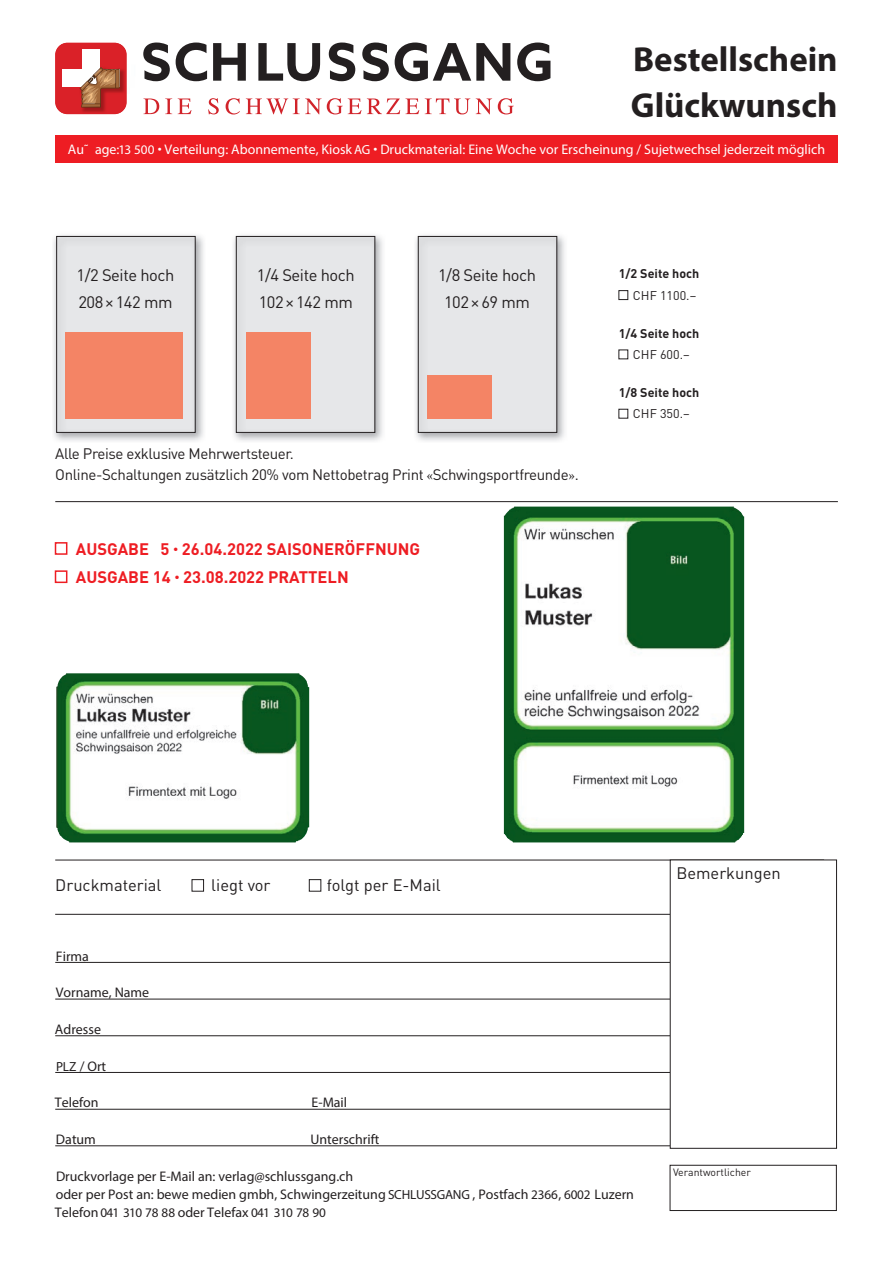
<style>
.page{position:relative;width:893px;height:1263px;background:#fff}
.page>*{position:absolute;margin:0;border:0;box-sizing:border-box;transform-origin:0 0}
.t1{font:700 34.8px/45.9px "Myriad Pro";color:#231f20}
.t2{font:16.5px/27px "DIN";letter-spacing:-.025em;color:#231f20}
.t3{font:700 16.5px/28.2px "DIN";color:#ee1d23}
.t4{font:16.5px "DIN";color:#231f20}
.t5{font:15px/21px "DIN";letter-spacing:-.025em;color:#231f20}
.t6{font:13.95px/18.3px "Myriad Pro";color:#231f20}
.t7{font:13.95px "Myriad Pro";color:#fff}
.t8{font:13.2px "Myriad Pro";letter-spacing:-.05em;color:#231f20}
.t9{font:700 12.6px "DIN";color:#231f20}
.t10{font:12.6px "DIN";color:#231f20}
.t11{font:10.5px "DIN";color:#231f20}
.s1{font-size:13.2px}
.s2{font-family:"Myriad"}
.s3{font-family:"Minion Pro"}
.s4{font-family:"Myriad";font-weight:400}
.s5{font-size:13.95px}
</style>
<div class="page">
<hr style="left:55px;top:860px;width:769px;height:1px;background:#231f20">
<hr style="left:55px;top:914px;width:765px;height:1px;background:#231f20">
<img style="left:55px;top:43px;width:72px;height:71px">
<div style="left:82px;top:50px;width:17px;height:57px;background:#fff"></div>
<div style="left:62px;top:70px;width:57px;height:17px;background:#fff"></div>
<svg style="left:80px;top:67px;width:40px;height:41px;background:#bb6f58"></svg>
<svg style="left:143px;top:98px;width:371px;height:16px"></svg>
<svg style="left:143px;top:43px;width:407px;height:38px"></svg>
<div style="left:55px;top:135px;width:783px;height:28px;background:#ee1d23"></div>
<hr style="left:55px;top:962px;width:781px;height:1px;background:#231f20">
<hr style="left:55px;top:999px;width:781px;height:1px;background:#231f20">
<hr style="left:55px;top:1035px;width:781px;height:1px;background:#231f20">
<hr style="left:55px;top:1072px;width:781px;height:1px;background:#231f20">
<hr style="left:55px;top:1109px;width:765px;height:1px;background:#231f20">
<hr style="left:55px;top:1145px;width:618px;height:1px;background:#231f20">
<div style="left:670px;top:860px;width:166px;height:288px;background:#fff"></div>
<div style="left:670px;top:860px;width:167px;height:288px;border:1px solid #231f20"></div>
<div style="left:670px;top:1165px;width:167px;height:46px;border:1px solid #231f20"></div>
<hr style="left:55px;top:501px;width:783px;height:1px;background:#231f20">
<div style="left:192px;top:879px;width:12px;height:12px;border:1px solid #231f20"></div>
<div style="left:309px;top:879px;width:12px;height:12px;border:1px solid #231f20"></div>
<img style="left:415px;top:235px;width:150px;height:206px">
<div style="left:420px;top:238px;width:135px;height:193px;background:#e6e7e9"></div>
<div style="left:427px;top:375px;width:65px;height:43px;background:#f48465"></div>
<div style="left:418px;top:236px;width:139px;height:197px;border:1px solid #231f20"></div>
<img style="left:53px;top:235px;width:151px;height:206px">
<div style="left:58px;top:238px;width:136px;height:193px;background:#e6e7e9"></div>
<div style="left:66px;top:332px;width:117px;height:86px;background:#f48465"></div>
<div style="left:56px;top:236px;width:140px;height:197px;border:1px solid #231f20"></div>
<div style="left:619px;top:290px;width:9px;height:10px;border:1px solid #231f20"></div>
<img style="left:504px;top:507px;width:240px;height:335px">
<img style="left:56px;top:673px;width:253px;height:169px">
<div style="left:55px;top:542px;width:12px;height:13px;border:2px solid #ee1d23"></div>
<div style="left:55px;top:570px;width:12px;height:13px;border:2px solid #ee1d23"></div>
<img style="left:233px;top:235px;width:150px;height:206px">
<div style="left:238px;top:238px;width:135px;height:193px;background:#e6e7e9"></div>
<div style="left:246px;top:332px;width:65px;height:86px;background:#f48465"></div>
<div style="left:236px;top:236px;width:139px;height:197px;border:1px solid #231f20"></div>
<h1 class="t1" style="left:631px;top:35px;width:208px">Bestellschein<br>Glückwunsch</h1>
<p class="t7" style="left:68px;top:140px;width:759px">Au˜ age: <span class="s1">13 500</span> <span class="s2">•</span> Verteilung: Abonnemente, Kiosk <span class="s1">AG</span> <span class="s2">•</span> Druckmaterial: Eine Woche vor Erscheinung / Sujetwechsel jederzeit möglich</p>
<p class="t2" style="left:76px;top:262px;width:100px">1/2 Seite hoch<br>208 × 142 mm</p>
<p class="t2" style="left:257px;top:262px;width:100px">1/4 Seite hoch<br>102 × 142 mm</p>
<p class="t2" style="left:438px;top:262px;width:100px;text-align:center">1/8 Seite hoch<br>102 × 69 mm</p>
<p class="t5" style="left:55px;top:443px;width:525px">Alle Preise exklusive Mehrwertsteuer.<br>Online-Schaltungen zusätzlich 20% vom Nettobetrag Print <span class="s3">«</span>Schwingsportfreunde<span class="s3">»</span>.</p>
<p class="t3" style="left:76px;top:534px;width:346px">AUSGABE 5 <span class="s4">•</span> 26.04.2022 SAISONERÖFFNUNG<br>AUSGABE 14 <span class="s4">•</span> 23.08.2022 PRATTELN</p>
<p class="t9" style="left:619px;top:266px;width:82px">1/2 Seite hoch</p>
<p class="t10" style="left:633px;top:287px;width:65px">CHF 1100.–</p>
<p class="t9" style="left:619px;top:325px;width:82px">1/4 Seite hoch</p>
<p class="t10" style="left:633px;top:346px;width:58px">CHF 600.–</p>
<p class="t9" style="left:619px;top:384px;width:82px">1/8 Seite hoch</p>
<p class="t10" style="left:633px;top:406px;width:58px">CHF 350.–</p>
<p class="t4" style="left:55px;top:875px;width:108px">Druckmaterial</p>
<p class="t4" style="left:211px;top:875px;width:61px">liegt vor</p>
<p class="t4" style="left:327px;top:875px;width:115px">folgt per E-Mail</p>
<p class="t6" style="left:56px;top:946px;width:34px">Firma</p>
<p class="t6" style="left:56px;top:983px;width:95px">Vorname, Name</p>
<p class="t6" style="left:55px;top:1020px;width:47px">Adresse</p>
<p class="t6" style="left:56px;top:1056px;width:52px"><span class="s1">PLZ</span> / Ort</p>
<p class="t6" style="left:55px;top:1093px;width:45px">Telefon</p>
<p class="t6" style="left:312px;top:1093px;width:37px">E-Mail</p>
<p class="t6" style="left:56px;top:1130px;width:41px">Datum</p>
<p class="t6" style="left:310px;top:1130px;width:70px">Unterschrift</p>
<p class="t4" style="left:676px;top:863px;width:106px">Bemerkungen</p>
<p class="t6" style="left:56px;top:1166px;width:580px">Druckvorlage per E-Mail an: verlag@schlussgang.ch<br>oder per Post an: bewe medien gmbh, Schwingerzeitung <span class="s1">SCHLUSSGANG</span> , Postfach <span class="s1">2366</span>, <span class="s1">6002</span> Luzern</p>
<p class="t8" style="left:55px;top:1205px;width:273px"><span class="s5">Telefon</span> 041 310 78 88 <span class="s5">oder Telefax</span> 041 310 78 90</p>
<p class="t11" style="left:673px;top:1166px;width:79px">Verantwortlicher</p>
</div>
